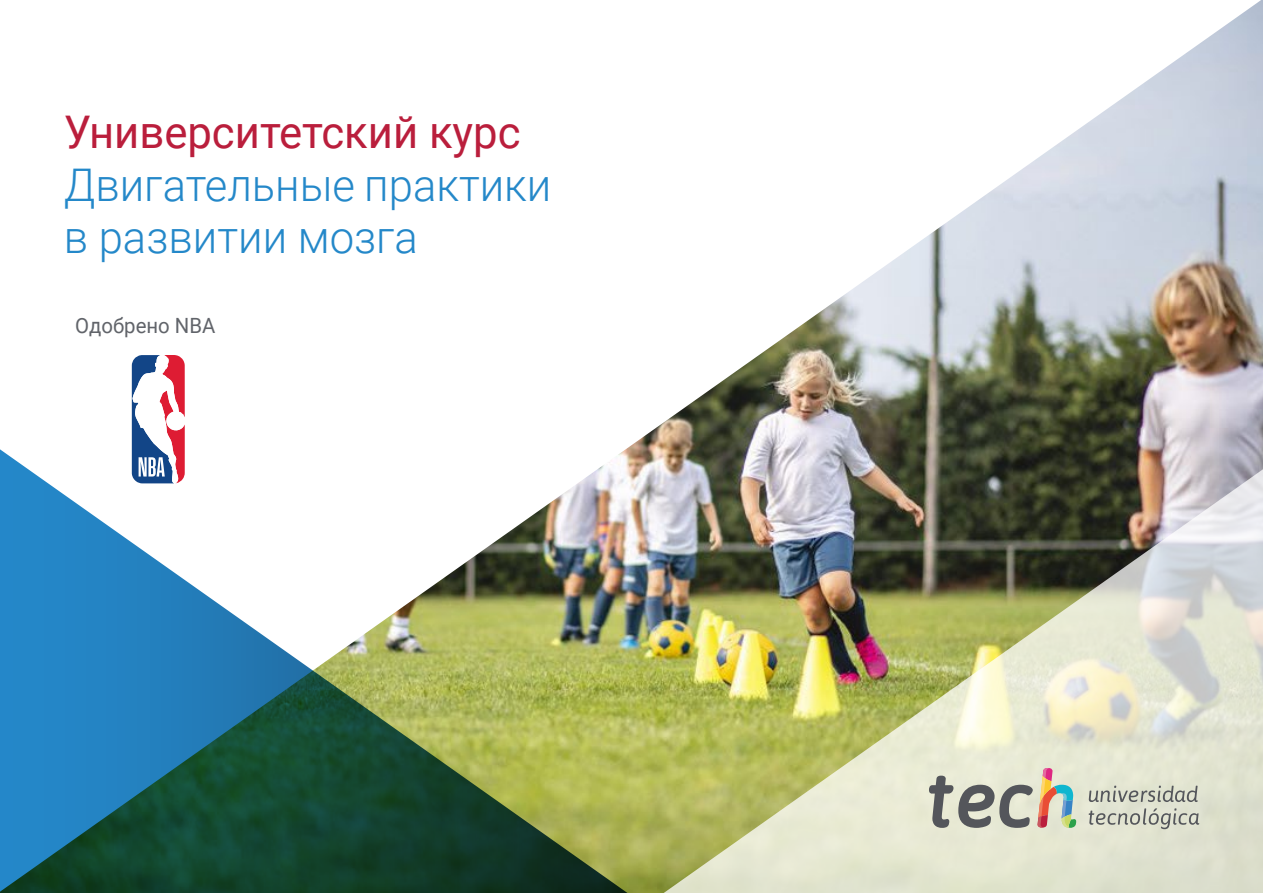
<style>
.page{position:relative;width:1263px;height:893px;background:#fff}
.page>*{position:absolute;margin:0;border:0;box-sizing:border-box;transform-origin:0 0}
.t1{font:300 45px/52.5px "Roboto";color:#2488c9}
.t2{font:45px "Roboto";color:#ba1e3c}
.t3{font:21px "Roboto";color:#61646a}
</style>
<div class="page">
<img style="left:131px;top:0;width:1132px;height:454px">
<svg style="left:0;top:434px;width:640px;height:459px"></svg>
<img style="left:634px;top:454px;width:629px;height:439px">
<svg style="left:929px;top:768px;width:147px;height:60px;background:#b8b7a9"></svg>
<svg style="left:1089px;top:786px;width:109px;height:16px;background:#b8baae"></svg>
<svg style="left:1089px;top:808px;width:110px;height:21px;background:#c2c4b7"></svg>
<svg style="left:132px;top:355px;width:53px;height:128px"></svg>
<p class="t2" style="left:64px;top:101px;width:458px">Университетский курс</p>
<p class="t1" style="left:64px;top:157px;width:489px">Двигательные практики в развитии мозга</p>
<p class="t3" style="left:75px;top:311px;width:142px">Одобрено NBA</p>
</div>
